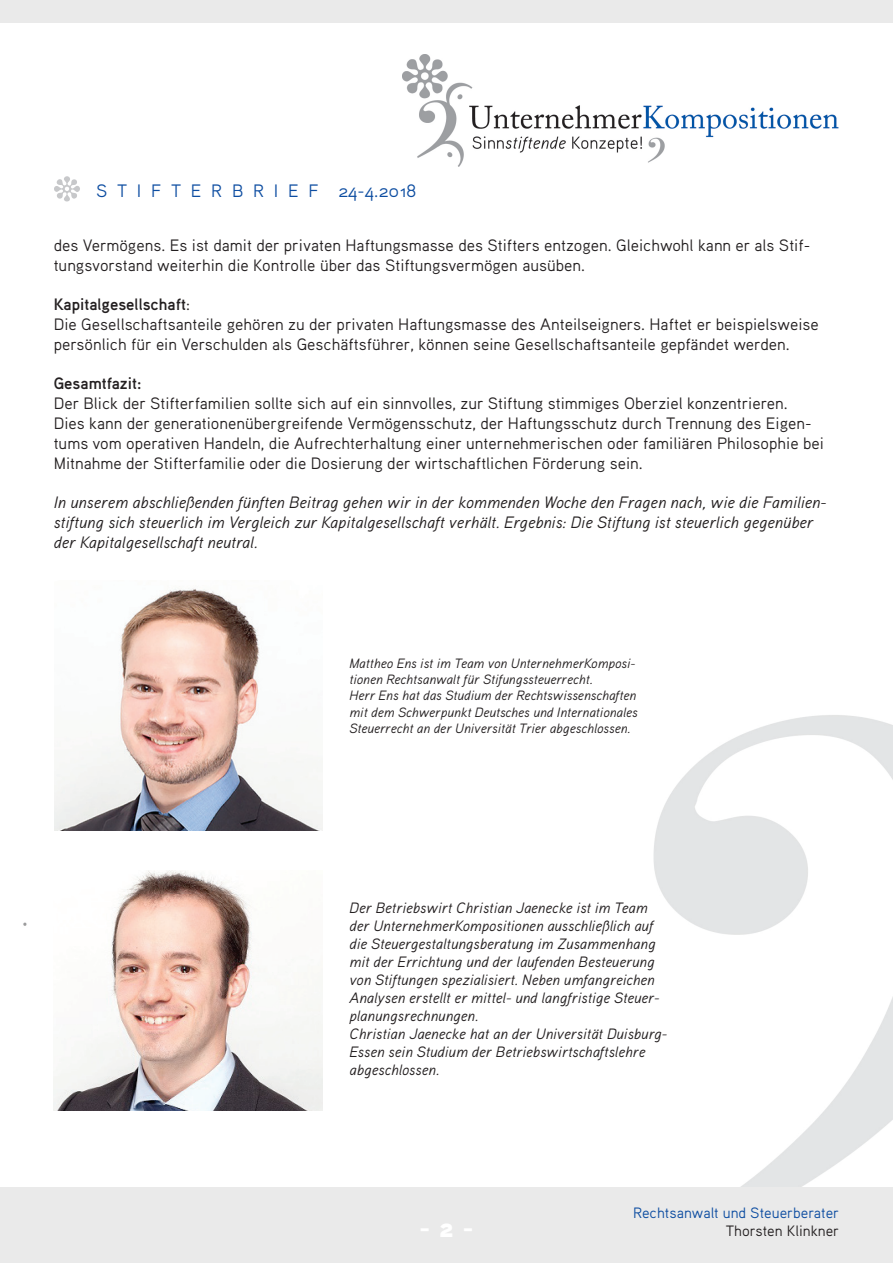
<style>
.page{position:relative;width:893px;height:1263px;background:#fff}
.page>*{position:absolute;margin:0;border:0;box-sizing:border-box;transform-origin:0 0}
.t1{font:27px "Aaux Pro Black OSF";color:#fff}
.t2{font:18px "Aaux Pro Regular OSF";color:#0d4da1}
.t3{font:16.5px/19.8px "Aaux Pro Regular OSF";color:#231f20}
.t4{font:16.5px/19.8px "Aaux Pro Regular Italic OSF";color:#231f20}
.t5{font:16.5px "Aaux Pro Bold OSF";color:#231f20}
.t6{font:15px/18px "Aaux Pro Regular Italic OSF";color:#231f20}
.t7{font:15px "Aaux Pro Regular OSF";color:#0d4da1}
.t8{font:15px "Aaux Pro Regular OSF";color:#231f20}
.t9{font:13.5px/16.2px "Aaux Pro Regular Italic OSF";color:#231f20}
.s1{font-size:17.85px}
.s2{font-family:"Aaux Pro Regular OSF"}
</style>
<div class="page">
<img style="left:0;top:715px;width:893px;height:473px">
<img style="left:402px;top:54px;width:437px;height:113px">
<img style="left:54px;top:588px;width:269px;height:243px">
<img style="left:54px;top:870px;width:268px;height:241px">
<p class="t2" style="left:96px;top:179px;width:322px">S T I F T E R B R I E F <span class="s1">24-4</span>.20<span class="s1">1</span>8</p>
<p class="t3" style="left:54px;top:235px;width:758px">des Vermögens. Es ist damit der privaten Haftungsmasse des Stifters entzogen. Gleichwohl kann er als Stif&shy;tungsvorstand weiterhin die Kontrolle über das Stiftungsvermögen ausüben.</p>
<p class="t5" style="left:54px;top:294px;width:138px">Kapitalgesellschaft<span class="s2">:</span></p>
<p class="t3" style="left:54px;top:314px;width:767px">Die Gesellschaftsanteile gehören zu der privaten Haftungsmasse des Anteilseigners. Haftet er beispielsweise persönlich für ein Verschulden als Geschäftsführer, können seine Gesellschaftsanteile gepfändet werden.</p>
<p class="t5" style="left:54px;top:373px;width:89px">Gesamtfazit:</p>
<p class="t3" style="left:54px;top:393px;width:772px">Der Blick der Stifterfamilien sollte sich auf ein sinnvolles, zur Stiftung stimmiges Oberziel konzentrieren.<br>Dies kann der generationenübergreifende Vermögensschutz, der Haftungsschutz durch Trennung des Eigen&shy;tums vom operativen Handeln, die Aufrechterhaltung einer unternehmerischen oder familiären Philosophie bei Mitnahme der Stifterfamilie oder die Dosierung der wirtschaftlichen Förderung sein.</p>
<p class="t4" style="left:54px;top:492px;width:774px">In unserem abschließenden fünften Beitrag gehen wir in der kommenden Woche den Fragen nach, wie die Familien&shy;stiftung sich steuerlich im Vergleich zur Kapitalgesellschaft verhält. Ergebnis: Die Stiftung ist steuerlich gegenüber der Kapitalgesellschaft neutral.</p>
<p class="t9" style="left:350px;top:655px;width:290px">Mattheo Ens ist im Team von UnternehmerKomposi&shy;tionen Rechtsanwalt für Stifungssteuerrecht.<br>Herr Ens hat das Studium der Rechtswissenschaften mit dem Schwerpunkt Deutsches und Internationales Steuerrecht an der Universität Trier abgeschlossen.</p>
<p class="t6" style="left:350px;top:898px;width:319px">Der Betriebswirt Christian Jaenecke ist im Team der UnternehmerKompositionen ausschließlich auf die Steuergestaltungsberatung im Zusammenhang mit der Errichtung und der laufenden Besteuerung von Stiftungen spezialisiert. Neben umfangreichen Analysen erstellt er mittel- und langfristige Steuer&shy;planungsrechnungen.<br>Christian Jaenecke hat an der Universität Duisburg-Essen sein Studium der Betriebswirtschaftslehre abgeschlossen.</p>
<h1 class="t1" style="left:419px;top:1210px;width:56px">- 2 -</h1>
<p class="t7" style="left:633px;top:1203px;width:208px">Rechtsanwalt und Steuerberater</p>
<p class="t8" style="left:726px;top:1221px;width:115px">Thorsten Klinkner</p>
</div>
